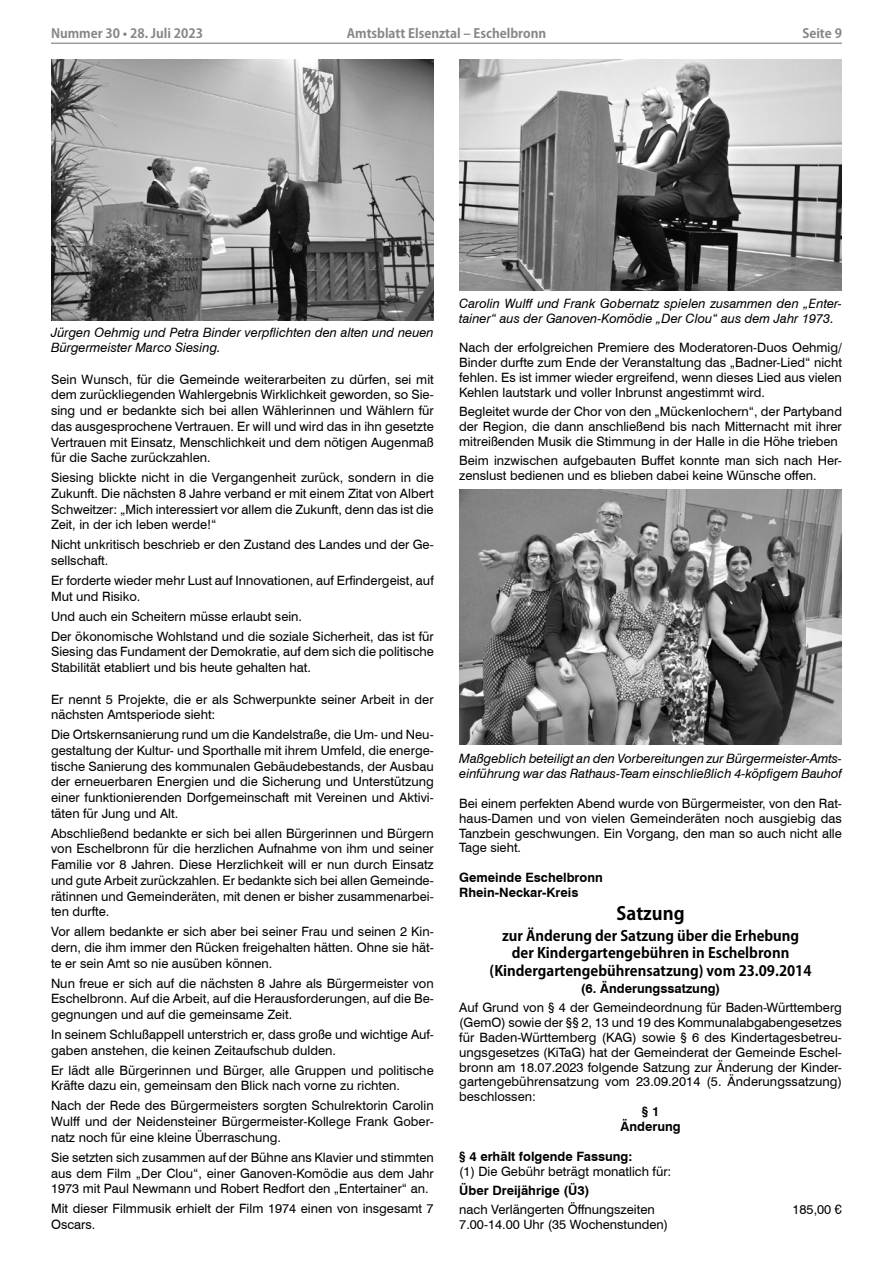
<style>
.page{position:relative;width:893px;height:1263px;background:#fff}
.page>*{position:absolute;margin:0;border:0;box-sizing:border-box;transform-origin:0 0}
.Überschrift2_Kozuka{font:700 18px "Koz Go Pro";color:#000}
.Überschrift_3_Kozuka{font:700 14.25px/17.2px "Koz Go Pro";color:#000;text-align:center}
.Fließtext_8_5{font:12.9px/15.8px "Swiss 721 BT";color:#000;text-align:justify}
.Fließtext_8_5-2{font:italic 12.9px/14.9px "Swiss 721 BT";color:#000}
.Fließtext_8_5-3{font:700 12.9px "Swiss 721 BT";color:#000}
.t1{font:700 12.75px "Koz Go Pro";color:#878787}
</style>
<div class="page">
<hr style="left:51px;top:43px;width:791px;height:1px;background:#9c9c9c">
<img style="left:51px;top:60px;width:383px;height:261px">
<img style="left:459px;top:60px;width:383px;height:231px">
<img style="left:459px;top:490px;width:383px;height:254px">
<p class="t1" style="left:51px;top:25px;width:153px">Nummer 30 • 28. Juli 2023</p>
<p class="t1" style="left:347px;top:25px;width:201px">Amtsblatt Elsenztal – Eschelbronn</p>
<p class="t1" style="left:802px;top:25px;width:41px">Seite 9</p>
<p class="Fließtext_8_5-2" style="left:51px;top:324px;width:384px;line-height:15.8px">Jürgen Oehmig und Petra Binder verpflichten den alten und neuen<br>Bürgermeister Marco Siesing.</p>
<p class="Fließtext_8_5" style="left:51px;top:371px;width:384px">Sein Wunsch, für die Gemeinde weiterarbeiten zu dürfen, sei mit dem zurückliegenden Wahlergebnis Wirklichkeit geworden, so Sie&shy;sing und er bedankte sich bei allen Wählerinnen und Wählern für das ausgesprochene Vertrauen. Er will und wird das in ihn gesetzte Vertrauen mit Einsatz, Menschlichkeit und dem nötigen Augenmaß für die Sache zurückzahlen.</p>
<p class="Fließtext_8_5" style="left:51px;top:469px;width:384px">Siesing blickte nicht in die Vergangenheit zurück, sondern in die Zukunft. Die nächsten 8 Jahre verband er mit einem Zitat von Albert Schweitzer: „Mich interessiert vor allem die Zukunft, denn das ist die Zeit, in der ich leben werde!“</p>
<p class="Fließtext_8_5" style="left:51px;top:536px;width:384px">Nicht unkritisch beschrieb er den Zustand des Landes und der Ge&shy;sellschaft.</p>
<p class="Fließtext_8_5" style="left:51px;top:572px;width:384px">Er forderte wieder mehr Lust auf Innovationen, auf Erfindergeist, auf<br>Mut und Risiko.</p>
<p class="Fließtext_8_5" style="left:51px;top:608px;width:253px">Und auch ein Scheitern müsse erlaubt sein.</p>
<p class="Fließtext_8_5" style="left:51px;top:628px;width:384px">Der ökonomische Wohlstand und die soziale Sicherheit, das ist für Siesing das Fundament der Demokratie, auf dem sich die politische Stabilität etabliert und bis heute gehalten hat.</p>
<p class="Fließtext_8_5" style="left:51px;top:690px;width:384px">Er nennt 5 Projekte, die er als Schwerpunkte seiner Arbeit in der nächsten Amtsperiode sieht:</p>
<p class="Fließtext_8_5" style="left:51px;top:726px;width:384px">Die Ortskernsanierung rund um die Kandelstraße, die Um- und Neu&shy;gestaltung der Kultur- und Sporthalle mit ihrem Umfeld, die energe&shy;tische Sanierung des kommunalen Gebäudebestands, der Ausbau der erneuerbaren Energien und die Sicherung und Unterstützung einer funktionierenden Dorfgemeinschaft mit Vereinen und Aktivi&shy;täten für Jung und Alt.</p>
<p class="Fließtext_8_5" style="left:51px;top:825px;width:384px">Abschließend bedankte er sich bei allen Bürgerinnen und Bürgern von Eschelbronn für die herzlichen Aufnahme von ihm und seiner Familie vor 8 Jahren. Diese Herzlichkeit will er nun durch Einsatz und gute Arbeit zurückzahlen. Er bedankte sich bei allen Gemeinde&shy;rätinnen und Gemeinderäten, mit denen er bisher zusammenarbei&shy;ten durfte.</p>
<p class="Fließtext_8_5" style="left:51px;top:923px;width:384px">Vor allem bedankte er sich aber bei seiner Frau und seinen 2 Kin&shy;dern, die ihm immer den Rücken freigehalten hätten. Ohne sie hät&shy;te er sein Amt so nie ausüben können.</p>
<p class="Fließtext_8_5" style="left:51px;top:975px;width:384px">Nun freue er sich auf die nächsten 8 Jahre als Bürgermeister von Eschelbronn. Auf die Arbeit, auf die Herausforderungen, auf die Be&shy;gegnungen und auf die gemeinsame Zeit.</p>
<p class="Fließtext_8_5" style="left:51px;top:1026px;width:384px">In seinem Schlußappell unterstrich er, dass große und wichtige Auf&shy;gaben anstehen, die keinen Zeitaufschub dulden.</p>
<p class="Fließtext_8_5" style="left:51px;top:1062px;width:384px">Er lädt alle Bürgerinnen und Bürger, alle Gruppen und politische<br>Kräfte dazu ein, gemeinsam den Blick nach vorne zu richten.</p>
<p class="Fließtext_8_5" style="left:51px;top:1097px;width:384px">Nach der Rede des Bürgermeisters sorgten Schulrektorin Carolin Wulff und der Neidensteiner Bürgermeister-Kollege Frank Gober&shy;natz noch für eine kleine Überraschung.</p>
<p class="Fließtext_8_5" style="left:51px;top:1149px;width:384px">Sie setzten sich zusammen auf der Bühne ans Klavier und stimmten aus dem Film „Der Clou“, einer Ganoven-Komödie aus dem Jahr 1973 mit Paul Newmann und Robert Redfort den „Entertainer“ an.</p>
<p class="Fließtext_8_5" style="left:51px;top:1200px;width:384px">Mit dieser Filmmusik erhielt der Film 1974 einen von insgesamt 7<br>Oscars.</p>
<p class="Fließtext_8_5-2" style="left:459px;top:295px;width:384px">Carolin Wulff und Frank Gobernatz spielen zusammen den „Enter&shy;tainer“ aus der Ganoven-Komödie „Der Clou“ aus dem Jahr 1973.</p>
<p class="Fließtext_8_5" style="left:459px;top:340px;width:384px;line-height:14.9px">Nach der erfolgreichen Premiere des Moderatoren-Duos Oehmig/ Binder durfte zum Ende der Veranstaltung das „Badner-Lied“ nicht fehlen. Es ist immer wieder ergreifend, wenn dieses Lied aus vielen Kehlen lautstark und voller Inbrunst angestimmt wird.</p>
<p class="Fließtext_8_5" style="left:459px;top:404px;width:384px;line-height:14.9px">Begleitet wurde der Chor von den „Mückenlochern“, der Partyband der Region, die dann anschließend bis nach Mitternacht mit ihrer mitreißenden Musik die Stimmung in der Halle in die Höhe trieben</p>
<p class="Fließtext_8_5" style="left:459px;top:453px;width:384px;line-height:14.9px">Beim inzwischen aufgebauten Buffet konnte man sich nach Her&shy;zenslust bedienen und es blieben dabei keine Wünsche offen.</p>
<p class="Fließtext_8_5-2" style="left:459px;top:751px;width:384px">Maßgeblich beteiligt an den Vorbereitungen zur Bürgermeister-Amts&shy;einführung war das Rathaus-Team einschließlich 4-köpfigem Bauhof</p>
<p class="Fließtext_8_5" style="left:459px;top:795px;width:384px;line-height:14.9px">Bei einem perfekten Abend wurde von Bürgermeister, von den Rat&shy;haus-Damen und von vielen Gemeinderäten noch ausgiebig das Tanzbein geschwungen. Ein Vorgang, den man so auch nicht alle Tage sieht.</p>
<p class="Fließtext_8_5-3" style="left:459px;top:869px;width:145px">Gemeinde Eschelbronn</p>
<p class="Fließtext_8_5-3" style="left:459px;top:883px;width:121px">Rhein-Neckar-Kreis</p>
<p class="Überschrift2_Kozuka" style="left:617px;top:901px;width:69px">Satzung</p>
<p class="Überschrift_3_Kozuka" style="left:490px;top:928px;width:323px">zur Änderung der Satzung über die Erhebung der Kindergartengebühren in Eschelbronn (Kindergartengebührensatzung) vom 23.09.2014</p>
<p class="Fließtext_8_5-3" style="left:581px;top:979px;width:141px">(6. Änderungssatzung)</p>
<p class="Fließtext_8_5" style="left:459px;top:999px;width:384px;line-height:14.9px">Auf Grund von § 4 der Gemeindeordnung für Baden-Württemberg (GemO) sowie der §§ 2, 13 und 19 des Kommunalabgabengesetzes für Baden-Württemberg (KAG) sowie § 6 des Kindertagesbetreu&shy;ungsgesetzes (KiTaG) hat der Gemeinderat der Gemeinde Eschel&shy;bronn am 18.07.2023 folgende Satzung zur Änderung der Kinder&shy;gartengebührensatzung vom 23.09.2014 (5. Änderungssatzung) beschlossen:</p>
<p class="Fließtext_8_5-3" style="left:642px;top:1103px;width:19px">§ 1</p>
<p class="Fließtext_8_5-3" style="left:621px;top:1117px;width:62px">Änderung</p>
<p class="Fließtext_8_5-3" style="left:459px;top:1147px;width:175px">§ 4 erhält folgende Fassung:</p>
<p class="Fließtext_8_5" style="left:459px;top:1163px;width:214px">(1) Die Gebühr beträgt monatlich für:</p>
<p class="Fließtext_8_5-3" style="left:459px;top:1181px;width:132px">Über Dreijährige (Ü3)</p>
<p class="Fließtext_8_5" style="left:459px;top:1201px;width:197px">nach Verlängerten Öffnungszeiten</p>
<p class="Fließtext_8_5" style="left:792px;top:1201px;width:51px">185,00 €</p>
<p class="Fließtext_8_5" style="left:459px;top:1216px;width:211px">7.00-14.00 Uhr (35 Wochenstunden)</p>
</div>
